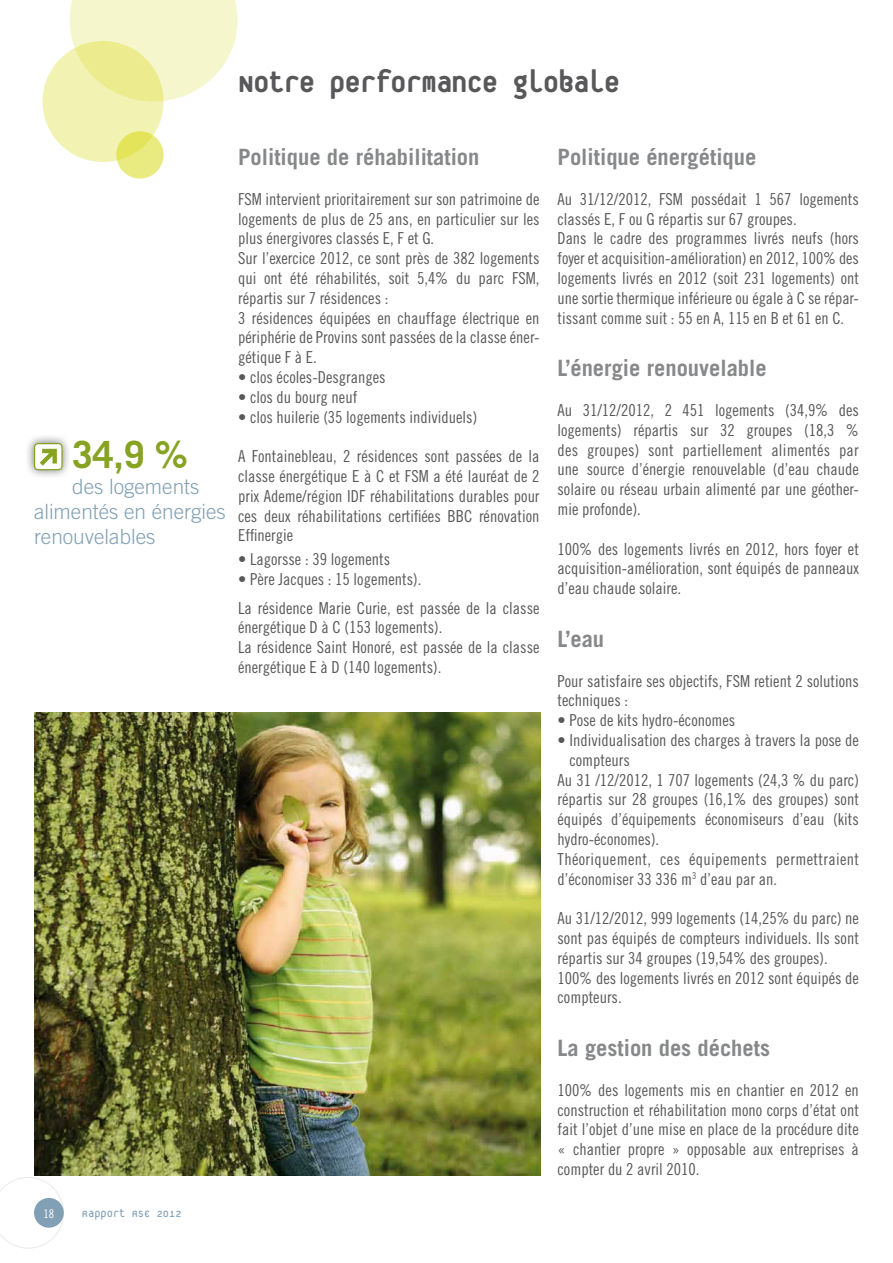
<style>
.page{position:relative;width:893px;height:1263px;background:#fff}
.page>*{position:absolute;margin:0;border:0;box-sizing:border-box;transform-origin:0 0}
.t1{font:700 37.5px "Trade Gothic";color:#86a322}
.t2{font:800 34.5px "Platelet";letter-spacing:-.02em;color:#58585a}
.t3{font:700 22.5px "Trade Gothic";color:#87888a}
.t4{font:300 21px/25.2px "Trade Gothic";color:#81a0b5}
.t5{font:16.5px/19.8px "Trade Gothic Cond Eighteen";color:#58585a}
.t6{font:16.5px "Trade Gothic Cond Eighteen";letter-spacing:.02em;color:#58585a}
.t7{font:13.5px "Platelet";color:#81a0b5}
.t8{font:12px "Trade Gothic Cond Eighteen";color:#fff}
</style>
<div class="page">
<svg style="left:0;top:1177px;width:64px;height:71px"></svg>
<div style="left:34px;top:1198px;width:30px;height:30px;background:#81a0b5;border-radius:50%"></div>
<div style="left:43px;top:41px;width:121px;height:121px;background:#f2f2b3;border-radius:50%"></div>
<svg style="left:116px;top:131px;width:48px;height:48px;background:#e7e876"></svg>
<svg style="left:70px;top:0;width:168px;height:101px"></svg>
<img style="left:34px;top:712px;width:506px;height:464px">
<div style="left:25px;top:434px;width:46px;height:45px;background:#000;opacity:.55"></div>
<div style="left:35px;top:444px;width:27px;height:26px;background:#fff;border-radius:3px"></div>
<div style="left:34px;top:443px;width:29px;height:27px;border:1px solid #86a322;border-radius:3px"></div>
<svg style="left:40px;top:449px;width:17px;height:17px"></svg>
<h2 class="t2" style="left:238px;top:68px;width:383px">Notre performance globale</h2>
<h1 class="t1" style="left:72px;top:432px;width:117px">34,9 %</h1>
<p class="t4" style="left:34px;top:473px;width:193px;text-indent:38px">des logements alimentés en énergies renouvelables</p>
<h3 class="t3" style="left:238px;top:143px;width:243px">Politique de réhabilitation</h3>
<p class="t5" style="left:238px;top:189px;width:303px">FSM intervient prioritairement sur son patrimoine de logements de plus de 25 ans, en particulier sur les plus énergivores classés E, F et G.<br>Sur l’exercice 2012, ce sont près de 382 logements qui ont été réhabilités, soit 5,4% du parc FSM, répartis sur 7 résidences :<br>3 résidences équipées en chauffage électrique en périphérie de Provins sont passées de la classe éner&shy;gétique F à E.</p>
<p class="t5" style="left:238px;top:367px;width:149px">• clos écoles-Desgranges</p>
<p class="t5" style="left:238px;top:387px;width:121px">• clos du bourg neuf</p>
<p class="t5" style="left:238px;top:407px;width:241px">• clos huilerie (35 logements individuels)</p>
<p class="t5" style="left:238px;top:446px;width:303px;text-align:justify">A Fontainebleau, 2 résidences sont passées de la classe énergétique E à C et FSM a été lauréat de 2 prix Ademe/région IDF réhabilitations durables pour ces deux réhabilitations certifiées BBC rénovation Effinergie</p>
<p class="t5" style="left:238px;top:549px;width:154px">• Lagorsse : 39 logements</p>
<p class="t5" style="left:238px;top:565px;width:303px;line-height:28.3px">• Père Jacques : 15 logements).<br>La résidence Marie Curie, est passée de la classe</p>
<p class="t5" style="left:238px;top:617px;width:303px">énergétique D à C (153 logements).<br>La résidence Saint Honoré, est passée de la classe énergétique E à D (140 logements).</p>
<p class="t8" style="left:44px;top:1206px;width:12px">18</p>
<p class="t7" style="left:82px;top:1208px;width:101px">Rapport RSE 2012</p>
<h3 class="t3" style="left:558px;top:143px;width:200px">Politique énergétique</h3>
<p class="t5" style="left:558px;top:189px;width:303px">Au 31/12/2012, FSM possédait 1 567 logements classés E, F ou G répartis sur 67 groupes.<br>Dans le cadre des programmes livrés neufs (hors foyer et acquisition-amélioration) en 2012, 100% des logements livrés en 2012 (soit 231 logements) ont une sortie thermique inférieure ou égale à C se répar&shy;tissant comme suit : 55 en A, 115 en B et 61 en C.</p>
<h3 class="t3" style="left:558px;top:354px;width:211px">L’énergie renouvelable</h3>
<p class="t5" style="left:558px;top:400px;width:303px;text-align:justify">Au 31/12/2012, 2 451 logements (34,9% des logements) répartis sur 32 groupes (18,3 % des groupes) sont partiellement alimentés par une source d’énergie renouvelable (d’eau chaude solaire ou réseau urbain alimenté par une géother&shy;mie profonde).</p>
<p class="t5" style="left:558px;top:539px;width:303px;text-align:justify">100% des logements livrés en 2012, hors foyer et acquisition-amélioration, sont équipés de panneaux d’eau chaude solaire.</p>
<h3 class="t3" style="left:558px;top:625px;width:48px">L’eau</h3>
<p class="t5" style="left:558px;top:671px;width:303px">Pour satisfaire ses objectifs, FSM retient 2 solutions techniques :</p>
<p class="t5" style="left:558px;top:710px;width:179px">• Pose de kits hydro-économes</p>
<p class="t5" style="left:558px;top:730px;width:303px">• Individualisation des charges à travers la pose de</p>
<p class="t5" style="left:569px;top:750px;width:62px">compteurs</p>
<p class="t5" style="left:558px;top:770px;width:303px">Au 31 /12/2012, 1 707 logements (24,3 % du parc)</p>
<p class="t5" style="left:558px;top:789px;width:303px">répartis sur 28 groupes (16,1% des groupes) sont</p>
<p class="t5" style="left:558px;top:809px;width:303px">équipés d’équipements économiseurs d’eau (kits</p>
<p class="t5" style="left:558px;top:829px;width:103px">hydro-économes).</p>
<p class="t6" style="left:558px;top:849px;width:303px">Théoriquement, ces équipements permettraient</p>
<p class="t5" style="left:558px;top:869px;width:221px">d’économiser 33 336 m<sup>3</sup> d’eau par an.</p>
<p class="t5" style="left:557px;top:908px;width:303px">Au 31/12/2012, 999 logements (14,25% du parc) ne sont pas équipés de compteurs individuels. Ils sont répartis sur 34 groupes (19,54% des groupes).<br>100% des logements livrés en 2012 sont équipés de compteurs.</p>
<h3 class="t3" style="left:558px;top:1034px;width:214px">La gestion des déchets</h3>
<p class="t5" style="left:558px;top:1080px;width:303px;text-align:justify">100% des logements mis en chantier en 2012 en construction et réhabilitation mono corps d’état ont fait l’objet d’une mise en place de la procédure dite « chantier propre » opposable aux entreprises à compter du 2 avril 2010.</p>
</div>
